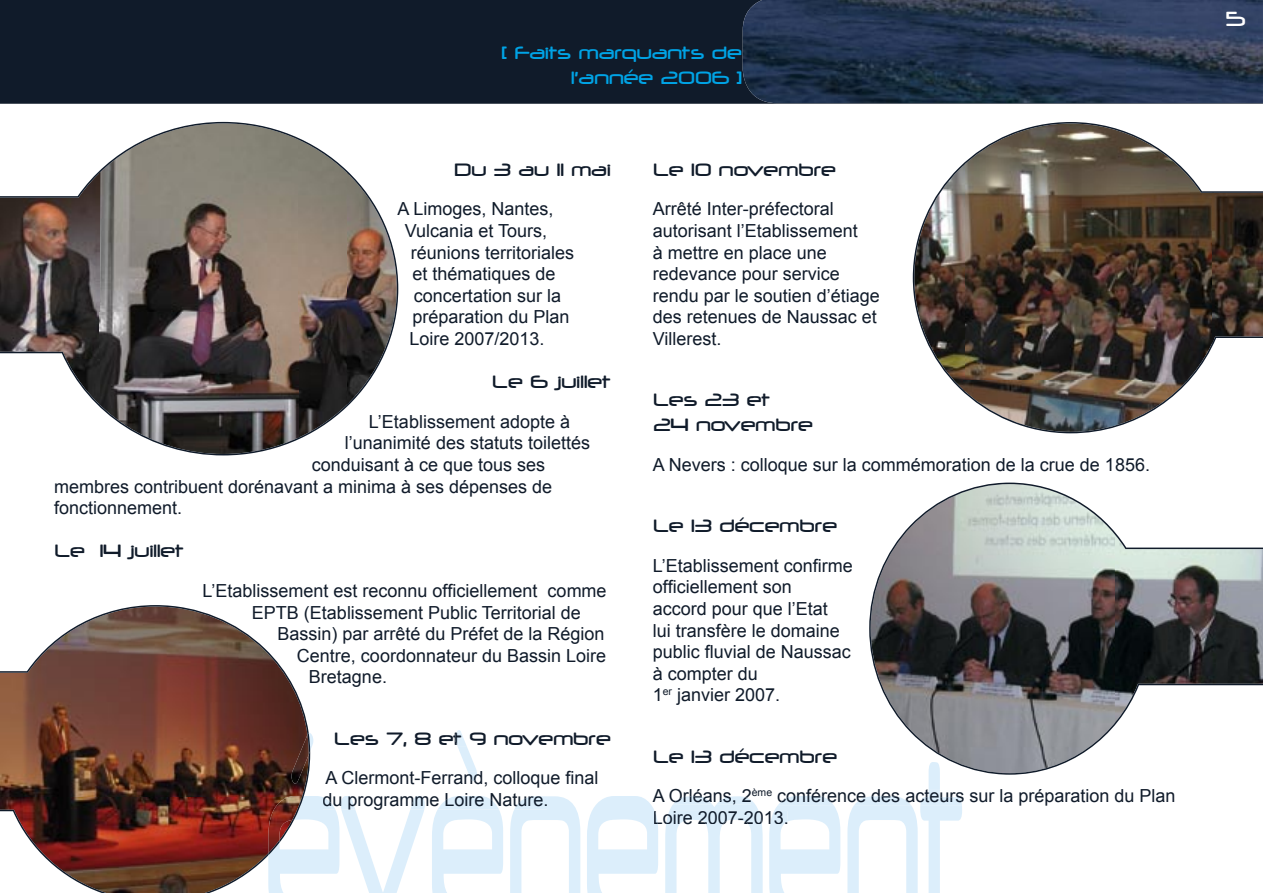
<style>
.page{position:relative;width:1263px;height:893px;background:#fff}
.page>*{position:absolute;margin:0;border:0;box-sizing:border-box;transform-origin:0 0}
.t1{font:24px "STOMP Neuropol";color:#fff}
.t2{font:21px/25.2px "STOMP Neuropol";color:#101b2a}
.t3{font:21px/25.2px "STOMP Neuropol";color:#00a3e5;text-align:right}
.t4{font:18px/21.6px "Arial";color:#101b2a}
.t5{font:10.5px "Arial";color:#101b2a}
</style>
<div class="page">
<div style="left:0;top:0;width:1263px;height:104px;background:#101b2a"></div>
<img style="left:743px;top:0;width:520px;height:103px">
<img style="left:0;top:122px;width:398px;height:333px">
<img style="left:0;top:605px;width:309px;height:288px">
<img style="left:913px;top:122px;width:350px;height:311px">
<svg style="left:869px;top:483px;width:394px;height:292px"></svg>
<svg style="left:268px;top:733px;width:694px;height:160px"></svg>
<svg style="left:334px;top:730px;width:278px;height:18px"></svg>
<svg style="left:467px;top:771px;width:10px;height:10px"></svg>
<svg style="left:323px;top:796px;width:224px;height:14px"></svg>
<svg style="left:654px;top:789px;width:308px;height:35px"></svg>
<img style="left:268px;top:733px;width:42px;height:122px">
<p class="t3" style="left:501px;top:40px;width:242px">[ Faits marquants de l’année 2006 ]</p>
<p class="t2" style="left:454px;top:157px;width:158px">Du 3 au 11 mai</p>
<p class="t4" style="left:397px;top:198px;width:158px">A Limoges, Nantes,</p>
<p class="t4" style="left:405px;top:220px;width:144px">Vulcania et Tours,</p>
<p class="t4" style="left:411px;top:242px;width:165px">réunions territoriales</p>
<p class="t4" style="left:412px;top:263px;width:145px">et thématiques de</p>
<p class="t4" style="left:414px;top:285px;width:149px">concertation sur la</p>
<p class="t4" style="left:412px;top:306px;width:159px">préparation du Plan</p>
<p class="t4" style="left:409px;top:328px;width:137px">Loire 2007/2013.</p>
<p class="t2" style="left:492px;top:369px;width:120px">Le 6 juillet</p>
<p class="t4" style="left:369px;top:411px;width:203px">L’Etablissement adopte à</p>
<p class="t4" style="left:345px;top:432px;width:247px">l’unanimité des statuts toilettés</p>
<p class="t4" style="left:312px;top:454px;width:235px">conduisant à ce que tous ses</p>
<p class="t4" style="left:54px;top:476px;width:500px">membres contribuent dorénavant a minima à ses dépenses de</p>
<p class="t4" style="left:54px;top:497px;width:130px">fonctionnement.</p>
<p class="t2" style="left:54px;top:538px;width:131px">Le 14 juillet</p>
<p class="t4" style="left:252px;top:580px;width:356px;text-indent:-50px">L’Etablissement est reconnu officiellement comme<br>EPTB (Etablissement Public Territorial de</p>
<p class="t4" style="left:277px;top:623px;width:329px">Bassin) par arrêté du Préfet de la Région</p>
<p class="t4" style="left:297px;top:645px;width:311px">Centre, coordonnateur du Bassin Loire</p>
<p class="t4" style="left:309px;top:666px;width:80px">Bretagne.</p>
<p class="t2" style="left:334px;top:726px;width:278px">Les 7, 8 et 9 novembre</p>
<p class="t4" style="left:322px;top:767px;width:278px">A Clermont-Ferrand, colloque final du programme Loire Nature.</p>
<p class="t2" style="left:653px;top:157px;width:184px">Le 10 novembre</p>
<p class="t4" style="left:653px;top:198px;width:229px">Arrêté Inter-préfectoral autorisant l’Etablissement<br>à mettre en place une redevance pour service rendu par le soutien d’étiage des retenues de Naussac et<br>Villerest.</p>
<p class="t2" style="left:653px;top:387px;width:161px">Les 23 et<br>24 novembre</p>
<p class="t4" style="left:653px;top:454px;width:499px">A Nevers : colloque sur la commémoration de la crue de 1856.</p>
<p class="t2" style="left:653px;top:513px;width:185px">Le 13 décembre</p>
<p class="t4" style="left:653px;top:555px;width:202px">L’Etablissement confirme officiellement son<br>accord pour que l’Etat<br>lui transfère le domaine public fluvial de Naussac à compter du<br>1<sup>er</sup> janvier 2007.</p>
<p class="t2" style="left:653px;top:744px;width:185px">Le 13 décembre</p>
<p class="t5" style="left:752px;top:786px;width:22px">ème</p>
<p class="t4" style="left:653px;top:785px;width:101px">A Orléans, 2</p>
<p class="t4" style="left:653px;top:785px;width:524px;text-indent:124px">conférence des acteurs sur la préparation du Plan<br>Loire 2007-2013.</p>
<h1 class="t1" style="left:1225px;top:7px;width:21px">5</h1>
</div>
